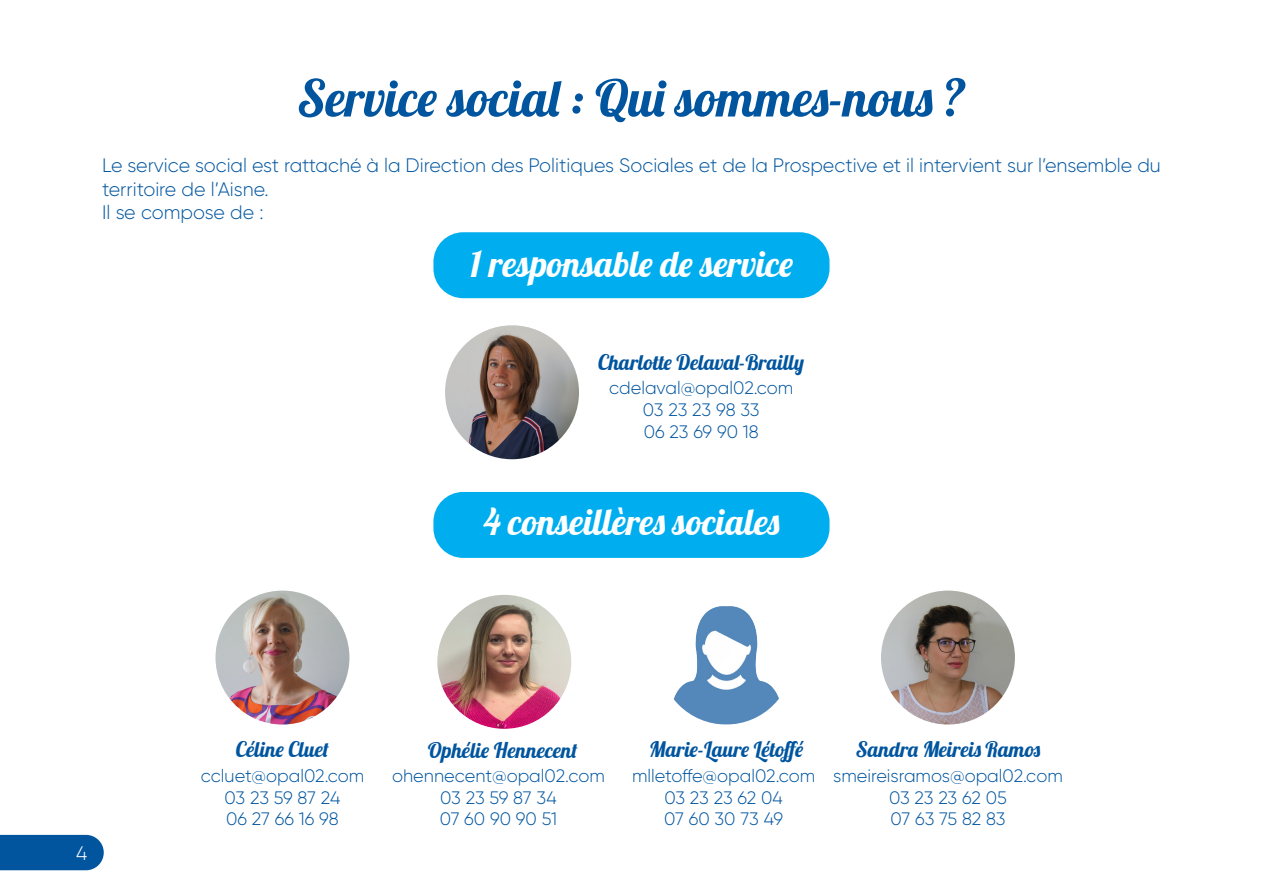
<style>
.page{position:relative;width:1263px;height:893px;background:#fff}
.page>*{position:absolute;margin:0;border:0;box-sizing:border-box;transform-origin:0 0}
.t1{font:50.55px "Lobster";color:#01559f}
.t2{font:36px "Lobster";color:#fff}
.t3{font:21px "Lobster";color:#01559f}
.t4{font:300 19.5px/23.4px "Gilroy";color:#01559f}
.t5{font:300 19.5px "Gilroy";color:#fff}
.t6{font:300 18px/21.6px "Gilroy";color:#01559f;text-align:center}
</style>
<div class="page">
<div style="left:0;top:835px;width:104px;height:35px;background:#01559f"></div>
<div style="left:433px;top:232px;width:396px;height:66px;background:#00aeef;border-radius:30px"></div>
<img style="left:445px;top:325px;width:134px;height:134px;border-radius:67px">
<div style="left:433px;top:492px;width:396px;height:66px;background:#00aeef;border-radius:30px"></div>
<img style="left:437px;top:595px;width:134px;height:134px;border-radius:67px">
<img style="left:674px;top:606px;width:105px;height:118px">
<img style="left:881px;top:591px;width:134px;height:133px;border-radius:67px">
<img style="left:215px;top:591px;width:134px;height:133px;border-radius:67px">
<p class="t1" style="left:297px;top:66px;width:670px">Service social : Qui sommes-nous ?</p>
<p class="t4" style="left:102px;top:153px;width:1060px">Le service social est rattaché à la Direction des Politiques Sociales et de la Prospective et il intervient sur l’ensemble du territoire de l’Aisne.</p>
<p class="t4" style="left:102px;top:200px;width:163px">Il se compose de :</p>
<p class="t2" style="left:470px;top:241px;width:325px">1 responsable de service</p>
<p class="t3" style="left:598px;top:349px;width:208px">Charlotte Delaval-Brailly</p>
<p class="t6" style="left:609px;top:377px;width:186px">cdelaval@opal02.com<br>03 23 23 98 33</p>
<p class="t6" style="left:644px;top:420px;width:116px">06 23 69 90 18</p>
<p class="t2" style="left:483px;top:499px;width:299px">4 conseillères sociales</p>
<p class="t5" style="left:76px;top:842px;width:13px">4</p>
<p class="t3" style="left:236px;top:736px;width:94px">Céline Cluet</p>
<p class="t6" style="left:201px;top:765px;width:165px">ccluet@opal02.com</p>
<p class="t6" style="left:225px;top:786px;width:117px">03 23 59 87 24</p>
<p class="t6" style="left:226px;top:808px;width:114px">06 27 66 16 98</p>
<p class="t3" style="left:428px;top:737px;width:151px">Ophélie Hennecent</p>
<p class="t6" style="left:392px;top:765px;width:214px">ohennecent@opal02.com<br>03 23 59 87 34</p>
<p class="t6" style="left:440px;top:808px;width:119px">07 60 90 90 51</p>
<p class="t3" style="left:649px;top:736px;width:156px">Marie-Laure Létoffé</p>
<p class="t6" style="left:632px;top:765px;width:185px">mlletoffe@opal02.com</p>
<p class="t6" style="left:664px;top:786px;width:120px">03 23 23 62 04</p>
<p class="t6" style="left:664px;top:808px;width:121px">07 60 30 73 49</p>
<p class="t3" style="left:856px;top:736px;width:186px">Sandra Meireis Ramos</p>
<p class="t6" style="left:833px;top:765px;width:231px">smeireisramos@opal02.com</p>
<p class="t6" style="left:889px;top:786px;width:119px">03 23 23 62 05</p>
<p class="t6" style="left:890px;top:808px;width:116px">07 63 75 82 83</p>
</div>
